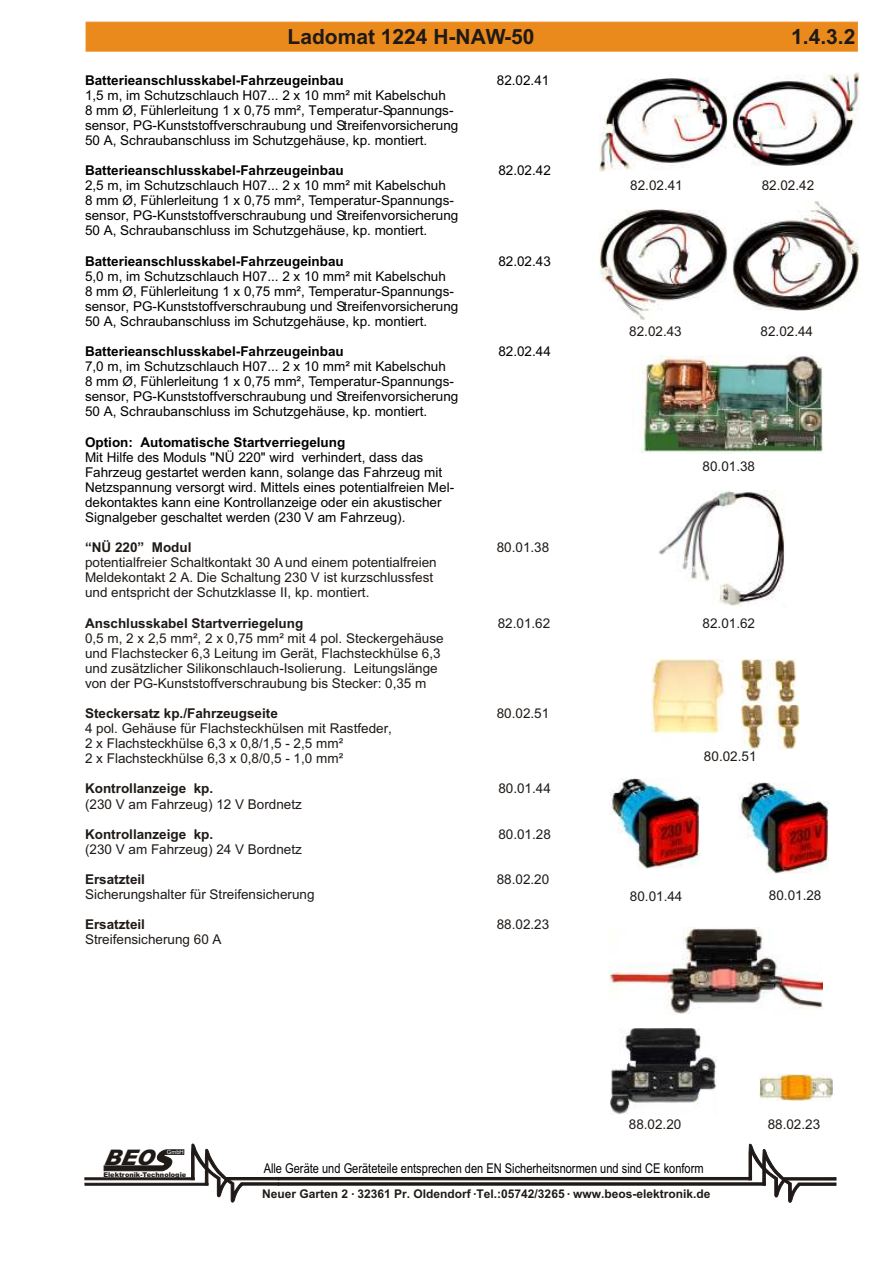
<style>
.page{position:relative;width:894px;height:1263px;background:#fff}
.page>*{position:absolute;margin:0;border:0;box-sizing:border-box;transform-origin:0 0}
.t1{font:italic 900 21.45px "Arial";color:#1f1a17}
.t2{font:700 21px "Arial";color:#1f1a17}
.t3{font:13.5px/15.1px "Arial";color:#000}
.t4{font:13.5px/15.1px "Arial";color:#1f1a17}
.t5{font:700 13.5px "Arial";color:#000}
.t6{font:700 13.5px "Arial";color:#1f1a17}
.t7{font:13.5px "Arial Narrow";color:#000}
.t8{font:700 12px "Arial";color:#1f1a17}
.t9{font:900 6.6px "Arial";color:#1f1a17}
.t10{font:5.85px "Arial";color:#fff}
.s1{font-family:"Times New Roman"}
</style>
<div class="page">
<div style="left:86px;top:22px;width:772px;height:29px;background:#eb8a1c;border:1px solid #eb8a1c"></div>
<svg style="left:749px;top:1144px;width:87px;height:59px"></svg>
<svg style="left:191px;top:1144px;width:88px;height:58px"></svg>
<div style="left:85px;top:1183px;width:123px;height:2px;background:#1f1a17;border:1px solid #1f1a17"></div>
<div style="left:85px;top:1178px;width:109px;height:2px;background:#1f1a17;border:1px solid #1f1a17"></div>
<svg style="left:104px;top:1149px;width:80px;height:22px"></svg>
<div style="left:278px;top:1177px;width:473px;height:3px;background:#1f1a17;border:1px solid #1f1a17"></div>
<hr style="left:278px;top:1183px;width:487px;height:2px;background:#1f1a17">
<img style="left:600px;top:78px;width:127px;height:94px">
<img style="left:732px;top:201px;width:128px;height:110px">
<img style="left:600px;top:210px;width:127px;height:110px">
<img style="left:641px;top:356px;width:182px;height:98px">
<img style="left:658px;top:490px;width:127px;height:117px">
<img style="left:738px;top:783px;width:90px;height:90px">
<img style="left:609px;top:778px;width:90px;height:91px">
<img style="left:651px;top:660px;width:149px;height:89px">
<img style="left:732px;top:72px;width:128px;height:94px">
<img style="left:610px;top:927px;width:212px;height:87px">
<img style="left:610px;top:1029px;width:106px;height:85px">
<img style="left:759px;top:1075px;width:74px;height:25px">
<h2 class="t2" style="left:288px;top:29px;width:248px">Ladomat 1224 H-NAW-50</h2>
<h2 class="t2" style="left:791px;top:29px;width:66px">1.4.3.2</h2>
<p class="t5" style="left:85px;top:75px;width:260px">Batterieanschlusskabel-Fahrzeugeinbau</p>
<p class="t3" style="left:497px;top:74px;width:54px">82.02.41</p>
<p class="t3" style="left:85px;top:89px;width:375px">1,5 m, im Schutzschlauch H07... 2 x 10 mm² mit Kabelschuh<br>8 mm Ø, Fühlerleitung 1 x 0,75 mm², Temperatur-Spannungs&shy;sensor, PG-Kunststoffverschraubung und Streifenvorsicherung 50 A, Schraubanschluss im Schutzgehäuse, kp. montiert.</p>
<p class="t5" style="left:85px;top:165px;width:260px">Batterieanschlusskabel-Fahrzeugeinbau</p>
<p class="t3" style="left:498px;top:164px;width:54px">82.02.42</p>
<p class="t3" style="left:85px;top:179px;width:375px">2,5 m, im Schutzschlauch H07... 2 x 10 mm² mit Kabelschuh<br>8 mm Ø, Fühlerleitung 1 x 0,75 mm², Temperatur-Spannungs&shy;sensor, PG-Kunststoffverschraubung und Streifenvorsicherung 50 A, Schraubanschluss im Schutzgehäuse, kp. montiert.</p>
<p class="t5" style="left:85px;top:256px;width:260px">Batterieanschlusskabel-Fahrzeugeinbau</p>
<p class="t3" style="left:498px;top:255px;width:54px">82.02.43</p>
<p class="t3" style="left:85px;top:270px;width:375px">5,0 m, im Schutzschlauch H07... 2 x 10 mm² mit Kabelschuh<br>8 mm Ø, Fühlerleitung 1 x 0,75 mm², Temperatur-Spannungs&shy;sensor, PG-Kunststoffverschraubung und Streifenvorsicherung 50 A, Schraubanschluss im Schutzgehäuse, kp. montiert.</p>
<p class="t5" style="left:85px;top:346px;width:260px">Batterieanschlusskabel-Fahrzeugeinbau</p>
<p class="t3" style="left:498px;top:345px;width:54px">82.02.44</p>
<p class="t3" style="left:85px;top:360px;width:375px">7,0 m, im Schutzschlauch H07... 2 x 10 mm² mit Kabelschuh<br>8 mm Ø, Fühlerleitung 1 x 0,75 mm², Temperatur-Spannungs&shy;sensor, PG-Kunststoffverschraubung und Streifenvorsicherung 50 A, Schraubanschluss im Schutzgehäuse, kp. montiert.</p>
<p class="t5" style="left:85px;top:437px;width:262px">Option: Automatische Startverriegelung</p>
<p class="t3" style="left:85px;top:451px;width:371px">Mit Hilfe des Moduls "NÜ 220" wird verhindert, dass das Fahrzeug gestartet werden kann, solange das Fahrzeug mit Netzspannung versorgt wird. Mittels eines potentialfreien Mel&shy;dekontaktes kann eine Kontrollanzeige oder ein akustischer Signalgeber geschaltet werden (230 V am Fahrzeug).</p>
<p class="t6" style="left:85px;top:542px;width:108px">“NÜ 220” Modul</p>
<p class="t4" style="left:497px;top:541px;width:54px">80.01.38</p>
<p class="t4" style="left:85px;top:556px;width:353px">potentialfreier Schaltkontakt 30 A und einem potentialfreien<br>Meldekontakt 2 A. Die Schaltung 230 V ist kurzschlussfest und entspricht der Schutzklasse II, kp. montiert.</p>
<p class="t6" style="left:85px;top:618px;width:220px">Anschlusskabel Startverriegelung</p>
<p class="t4" style="left:498px;top:617px;width:54px">82.01.62</p>
<p class="t4" style="left:85px;top:632px;width:360px">0,5 m, 2 x 2,5 mm², 2 x 0,75 mm² mit 4 pol. Steckergehäuse und Flachstecker 6,3 Leitung im Gerät, Flachsteckhülse 6,3 und zusätzlicher Silikonschlauch-Isolierung. Leitungslänge von der PG-Kunststoffverschraubung bis Stecker: 0,35 m</p>
<p class="t6" style="left:85px;top:708px;width:194px">Steckersatz kp./Fahrzeugseite</p>
<p class="t4" style="left:497px;top:707px;width:54px">80.02.51</p>
<p class="t4" style="left:85px;top:722px;width:308px">4 pol. Gehäuse für Flachsteckhülsen mit Rastfeder,<br>2 x Flachsteckhülse 6,3 x 0,8/1,5 - 2,5 mm²<br>2 x Flachsteckhülse 6,3 x 0,8/0,5 - 1,0 mm²</p>
<p class="t6" style="left:85px;top:784px;width:130px">Kontrollanzeige kp.</p>
<p class="t4" style="left:498px;top:782px;width:54px">80.01.44</p>
<p class="t4" style="left:85px;top:797px;width:218px">(230 V am Fahrzeug) 12 V Bordnetz</p>
<p class="t6" style="left:85px;top:829px;width:130px">Kontrollanzeige kp.</p>
<p class="t4" style="left:498px;top:828px;width:54px">80.01.28</p>
<p class="t4" style="left:85px;top:843px;width:218px">(230 V am Fahrzeug) 24 V Bordnetz</p>
<p class="t6" style="left:85px;top:874px;width:62px">Ersatzteil</p>
<p class="t4" style="left:497px;top:873px;width:54px">88.02.20</p>
<p class="t4" style="left:85px;top:888px;width:231px">Sicherungshalter für Streifensicherung</p>
<p class="t6" style="left:85px;top:919px;width:62px">Ersatzteil</p>
<p class="t4" style="left:497px;top:918px;width:54px">88.02.23</p>
<p class="t4" style="left:85px;top:933px;width:138px">Streifensicherung 60 A</p>
<p class="t4" style="left:630px;top:179px;width:54px">82.02.41</p>
<p class="t4" style="left:762px;top:179px;width:54px">82.02.42</p>
<p class="t4" style="left:629px;top:325px;width:54px">82.02.43</p>
<p class="t4" style="left:761px;top:325px;width:54px">82.02.44</p>
<p class="t4" style="left:703px;top:460px;width:54px">80.01.38</p>
<p class="t4" style="left:703px;top:617px;width:54px">82.01.62</p>
<p class="t4" style="left:704px;top:750px;width:54px">80.02.51</p>
<p class="t4" style="left:630px;top:890px;width:54px">80.01.44</p>
<p class="t4" style="left:769px;top:889px;width:54px">80.01.28</p>
<p class="t4" style="left:629px;top:1118px;width:54px">88.02.20</p>
<p class="t4" style="left:768px;top:1118px;width:54px">88.02.23</p>
<h1 class="t1" style="left:104px;top:1150px;width:52px">BEO</h1>
<p class="t10" style="left:167px;top:1150px;width:18px">GmbH</p>
<p class="t9" style="left:103px;top:1172px;width:84px">Elektronik-Technologie</p>
<p class="t7" style="left:264px;top:1164px;width:441px">Alle Geräte und Geräteteile entsprechen den EN Sicherheitsnormen und sind CE konform</p>
<p class="t8" style="left:262px;top:1189px;width:450px">Neuer Garten 2 <span class="s1">·</span> 32361 Pr. Oldendorf <span class="s1">·</span>Tel.:05742/3265 <span class="s1">·</span> www.beos-elektronik.de</p>
</div>
